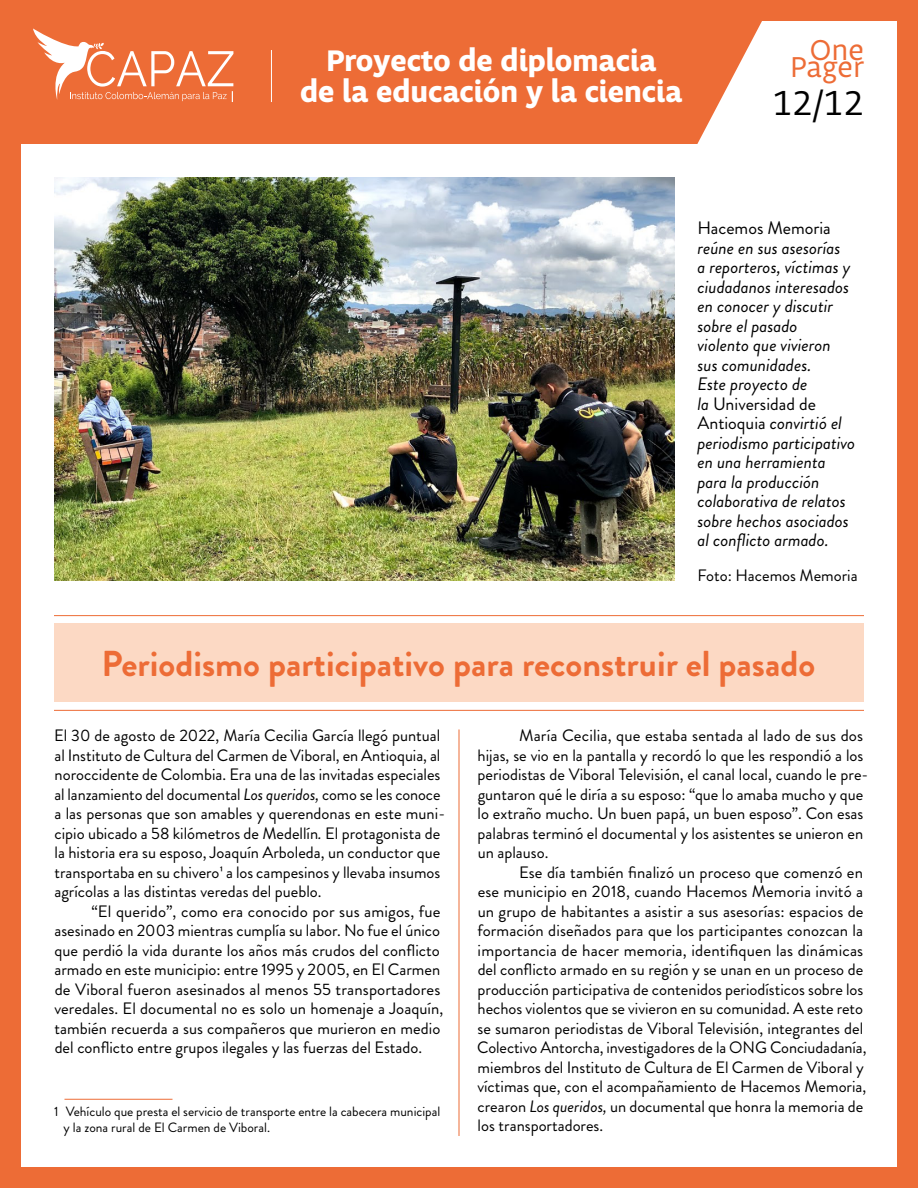
<style>
.page{position:relative;width:918px;height:1188px;background:#fff}
.page>*{position:absolute;margin:0;border:0;box-sizing:border-box;transform-origin:0 0}
.t1{font:36.3px "Obliqua Sans";color:#000}
.t2{font:700 36px "Brandon Grotesque";color:#ed6c36}
.t3{font:700 30.6px/30.6px "Obliqua Sans";color:#fff;text-align:center}
.t4{font:30.45px "Obliqua Sans";color:#ed6c36}
.t5{font:italic 18px/19.5px "Brandon Grotesque";color:#000}
.t6{font:18px "Brandon Grotesque";color:#000}
.t7{font:16.5px/19.5px "Brandon Grotesque";color:#000}
.t8{font:13.5px/16.5px "Brandon Grotesque";color:#000}
.s1{font-style:normal}
.s2{font-style:italic}
</style>
<div class="page">
<div style="left:0;top:0;width:918px;height:1188px;border:21px solid #ed6c36"></div>
<div style="left:54px;top:623px;width:810px;height:79px;background:#fcd9c4"></div>
<div style="left:14px;top:13px;width:752px;height:131px;background:#ed6c36"></div>
<svg style="left:33px;top:28px;width:200px;height:74px;background:#f0875c"></svg>
<hr style="left:271px;top:50px;width:1px;height:52px;background:#fff">
<hr style="left:64px;top:1099px;width:108px;height:1px;background:#ed6c36">
<hr style="left:459px;top:729px;width:1px;height:407px;background:#ed6c36">
<hr style="left:54px;top:615px;width:810px;height:1px;background:#ed6c36">
<hr style="left:54px;top:710px;width:810px;height:1px;background:#ed6c36">
<img style="left:54px;top:177px;width:621px;height:404px">
<h3 class="t3" style="left:300px;top:48px;width:384px">Proyecto de diplomacia<br>de la educación y la ciencia</h3>
<h3 class="t4" style="left:810px;top:32px;width:56px">One</h3>
<h3 class="t4" style="left:790px;top:50px;width:75px">Pager</h3>
<h1 class="t1" style="left:772px;top:83px;width:93px">12/12</h1>
<p class="t6" style="left:698px;top:216px;width:135px">Hacemos Memoria</p>
<p class="t5" style="left:698px;top:238px;width:159px">reúne en sus asesorías<br>a reporteros, víctimas y ciudadanos interesados en conocer y discutir sobre el pasado<br>violento que vivieron sus comunidades.<br>Este proyecto de<br>la <span class="s1">Universidad de<br>Antioquia</span> convirtió el periodismo participativo en una herramienta para la producción colaborativa de relatos sobre hechos asociados al conflicto armado.</p>
<p class="t7" style="left:698px;top:566px;width:162px">Foto: Hacemos Memoria</p>
<h2 class="t2" style="left:101px;top:638px;width:715px">Periodismo participativo para reconstruir el pasado</h2>
<p class="t7" style="left:54px;top:726px;width:393px">El 30 de agosto de 2022, María Cecilia García llegó puntual al Instituto de Cultura del Carmen de Viboral, en Antioquia, al noroccidente de Colombia. Era una de las invitadas especiales al lanzamiento del documental <span class="s2">Los queridos,</span> como se les conoce a las personas que son amables y querendonas en este muni&shy;cipio ubicado a 58 kilómetros de Medellín<span class="s2">.</span> El protagonista de la historia era su esposo, Joaquín Arboleda, un conductor que transportaba en su chivero1 a los campesinos y llevaba insumos agrícolas a las distintas veredas del pueblo.</p>
<p class="t7" style="left:54px;top:901px;width:390px;text-indent:37px">“El querido”, como era conocido por sus amigos, fue asesinado en 2003 mientras cumplía su labor. No fue el único que perdió la vida durante los años más crudos del conflicto armado en este municipio: entre 1995 y 2005, en El Carmen de Viboral fueron asesinados al menos 55 transportadores veredales. El documental no es solo un homenaje a Joaquín, también recuerda a sus compañeros que murieron en medio del conflicto entre grupos ilegales y las fuerzas del Estado.</p>
<p class="t8" style="left:64px;top:1103px;width:378px;text-indent:-9px">1 Vehículo que presta el servicio de transporte entre la cabecera municipal y la zona rural de El Carmen de Viboral.</p>
<p class="t7" style="left:478px;top:726px;width:392px;text-indent:42px">María Cecilia, que estaba sentada al lado de sus dos hijas, se vio en la pantalla y recordó lo que les respondió a los periodistas de Viboral Televisión, el canal local, cuando le pre&shy;guntaron qué le diría a su esposo: “que lo amaba mucho y que lo extraño mucho. Un buen papá, un buen esposo”. Con esas palabras terminó el documental y los asistentes se unieron en un aplauso.</p>
<p class="t7" style="left:477px;top:862px;width:391px;text-indent:42px">Ese día también finalizó un proceso que comenzó en ese municipio en 2018, cuando Hacemos Memoria invitó a un grupo de habitantes a asistir a sus asesorías: espacios de formación diseñados para que los participantes conozcan la importancia de hacer memoria, identifiquen las dinámicas del conflicto armado en su región y se unan en un proceso de producción participativa de contenidos periodísticos sobre los hechos violentos que se vivieron en su comunidad. A este reto se sumaron periodistas de Viboral Televisión, integrantes del Colectivo Antorcha, investigadores de la ONG Conciudadanía, miembros del Instituto de Cultura de El Carmen de Viboral y víctimas que, con el acompañamiento de Hacemos Memoria, crearon <span class="s2">Los queridos,</span> un documental que honra la memoria de los transportadores.</p>
</div>
